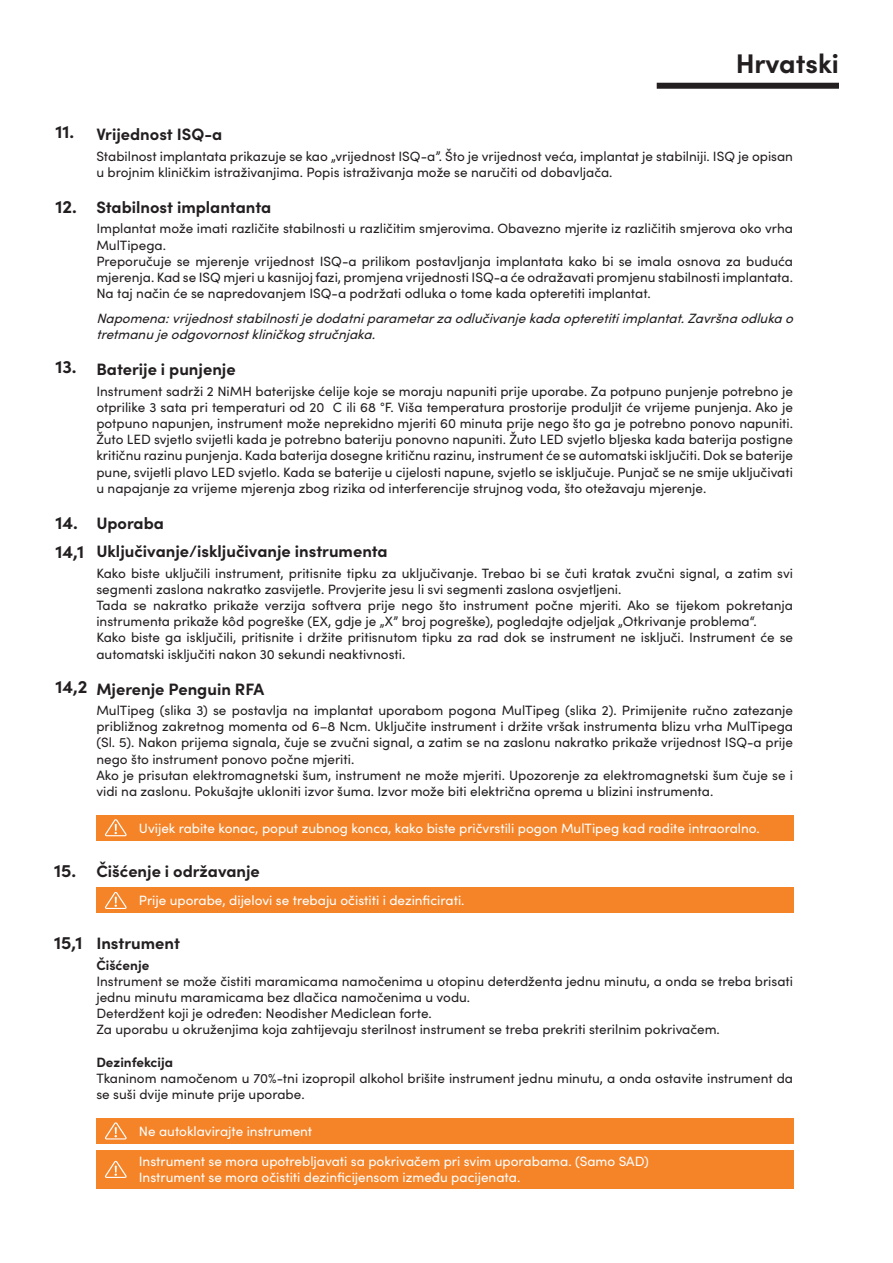
<style>
.page{position:relative;width:893px;height:1263px;background:#fff}
.page>*{position:absolute;margin:0;border:0;box-sizing:border-box;transform-origin:0 0}
.t1{font:700 27px "Sofia Pro";color:#231f20}
.Section_number{font:700 18px "Sofia Pro";color:#231f20}
.Heading_1{font:700 16.5px "Sofia Pro";color:#231f20}
.Body_1{font:13.5px/16.2px "Sofia Pro";color:#231f20}
.Text_boxes{font:13.5px "Sofia Pro";color:#fff}
.Body_1-2{font:italic 13.5px/16.2px "Sofia Pro";color:#231f20}
.Heading_2{font:700 13.5px "Sofia Pro";color:#231f20}
</style>
<div class="page">
<div style="left:657px;top:83px;width:182px;height:6px;background:#231f20"></div>
<div style="left:96px;top:815px;width:698px;height:25px;background:#f58429"></div>
<svg style="left:105px;top:819px;width:22px;height:17px"></svg>
<div style="left:96px;top:888px;width:698px;height:25px;background:#f58429"></div>
<svg style="left:105px;top:892px;width:22px;height:17px"></svg>
<div style="left:96px;top:1118px;width:698px;height:26px;background:#f58429"></div>
<svg style="left:105px;top:1122px;width:22px;height:17px"></svg>
<div style="left:96px;top:1151px;width:698px;height:38px;background:#f58429"></div>
<svg style="left:105px;top:1161px;width:22px;height:17px"></svg>
<p class="t1" style="left:736px;top:43px;width:105px">Hrvatski</p>
<p class="Section_number" style="left:55px;top:118px;width:20px">11.</p>
<p class="Section_number" style="left:55px;top:193px;width:23px">12.</p>
<p class="Section_number" style="left:55px;top:353px;width:23px">13.</p>
<p class="Section_number" style="left:55px;top:508px;width:24px">14.</p>
<p class="Section_number" style="left:55px;top:537px;width:31px">14,1</p>
<p class="Section_number" style="left:55px;top:673px;width:34px">14,2</p>
<p class="Section_number" style="left:54px;top:857px;width:24px">15.</p>
<p class="Section_number" style="left:54px;top:928px;width:30px">15,1</p>
<p class="Heading_1" style="left:96px;top:122px;width:127px">Vrijednost ISQ-a</p>
<p class="Body_1" style="left:96px;top:147px;width:698px">Stabilnost implantata prikazuje se kao „vrijednost ISQ-a”. Što je vrijednost veća, implantat je stabilniji. ISQ je opisan u brojnim kliničkim istraživanjima. Popis istraživanja može se naručiti od dobavljača.</p>
<p class="Heading_1" style="left:96px;top:194px;width:176px">Stabilnost implantanta</p>
<p class="Body_1" style="left:96px;top:220px;width:698px">Implantat može imati različite stabilnosti u različitim smjerovima. Obavezno mjerite iz različitih smjerova oko vrha<br>MulTipega.</p>
<p class="Body_1" style="left:96px;top:252px;width:698px;text-align:justify">Preporučuje se mjerenje vrijednost ISQ-a prilikom postavljanja implantata kako bi se imala osnova za buduća mjerenja. Kad se ISQ mjeri u kasnijoj fazi, promjena vrijednosti ISQ-a će odražavati promjenu stabilnosti implantata.<br>Na taj način će se napredovanjem ISQ-a podržati odluka o tome kada opteretiti implantat.</p>
<p class="Body_1-2" style="left:96px;top:309px;width:703px">Napomena:vrijednoststabilnostijedodatniparametarzaodlučivanjekadaopteretitiimplantat.Završnaodlukao tretmanujeodgovornostkliničkogstručnjaka.</p>
<p class="Heading_1" style="left:96px;top:357px;width:141px">Baterije i punjenje</p>
<p class="Body_1" style="left:96px;top:382px;width:698px;text-align:justify">Instrument sadrži 2 NiMH baterijske ćelije koje se moraju napuniti prije uporabe. Za potpuno punjenje potrebno je otprilike 3 sata pri temperaturi od 20 C ili 68 °F. Viša temperatura prostorije produljit će vrijeme punjenja. Ako je potpuno napunjen, instrument može neprekidno mjeriti 60 minuta prije nego što ga je potrebno ponovo napuniti.<br>Žuto LED svjetlo svijetli kada je potrebno bateriju ponovno napuniti. Žuto LED svjetlo bljeska kada baterija postigne kritičnu razinu punjenja. Kada baterija dosegne kritičnu razinu, instrument će se automatski isključiti. Dok se baterije pune, svijetli plavo LED svjetlo. Kada se baterije u cijelosti napune, svjetlo se isključuje. Punjač se ne smije uključivati u napajanje za vrijeme mjerenja zbog rizika od interferencije strujnog voda, što otežavaju mjerenje.</p>
<p class="Heading_1" style="left:96px;top:510px;width:69px">Uporaba</p>
<p class="Heading_1" style="left:96px;top:539px;width:293px">Uključivanje/isključivanje instrumenta</p>
<p class="Body_1" style="left:96px;top:564px;width:698px">Kako biste uključili instrument, pritisnite tipku za uključivanje. Trebao bi se čuti kratak zvučni signal, a zatim svi segmenti zaslona nakratko zasvijetle. Provjerite jesu li svi segmenti zaslona osvjetljeni.</p>
<p class="Body_1" style="left:96px;top:596px;width:698px">Tada se nakratko prikaže verzija softvera prije nego što instrument počne mjeriti. Ako se tijekom pokretanja instrumenta prikaže kôd pogreške (EX, gdje je „X” broj pogreške), pogledajte odjeljak „Otkrivanje problema“.</p>
<p class="Body_1" style="left:96px;top:629px;width:698px">Kako biste ga isključili, pritisnite i držite pritisnutom tipku za rad dok se instrument ne isključi. Instrument će se automatski isključiti nakon 30 sekundi neaktivnosti.</p>
<p class="Heading_1" style="left:96px;top:676px;width:169px">Mjerenje Penguin RFA</p>
<p class="Body_1" style="left:96px;top:701px;width:698px;text-align:justify">MulTipeg (slika 3) se postavlja na implantat uporabom pogona MulTipeg (slika 2). Primijenite ručno zatezanje približnog zakretnog momenta od 6–8 Ncm. Uključite instrument i držite vršak instrumenta blizu vrha MulTipega (Sl. 5). Nakon prijema signala, čuje se zvučni signal, a zatim se na zaslonu nakratko prikaže vrijednost ISQ-a prije nego što instrument ponovo počne mjeriti.</p>
<p class="Body_1" style="left:96px;top:766px;width:698px">Ako je prisutan elektromagnetski šum, instrument ne može mjeriti. Upozorenje za elektromagnetski šum čuje se i vidi na zaslonu. Pokušajte ukloniti izvor šuma. Izvor može biti električna oprema u blizini instrumenta.</p>
<p class="Text_boxes" style="left:139px;top:818px;width:622px">Uvijek rabite konac, poput zubnog konca, kako biste pričvrstili pogon MulTipeg kad radite intraoralno.</p>
<p class="Heading_1" style="left:96px;top:858px;width:165px">Čišćenje i održavanje</p>
<p class="Text_boxes" style="left:139px;top:891px;width:327px">Prije uporabe, dijelovi se trebaju očistiti i dezinficirati.</p>
<p class="Heading_1" style="left:96px;top:931px;width:85px">Instrument</p>
<p class="Heading_2" style="left:96px;top:954px;width:54px">Čišćenje</p>
<p class="Body_1" style="left:96px;top:972px;width:698px">Instrument se može čistiti maramicama namočenima u otopinu deterdženta jednu minutu, a onda se treba brisati jednu minutu maramicama bez dlačica namočenima u vodu.</p>
<p class="Body_1" style="left:96px;top:1005px;width:337px">Deterdžent koji je određen: Neodisher Mediclean forte.</p>
<p class="Body_1" style="left:96px;top:1021px;width:625px">Za uporabu u okruženjima koja zahtijevaju sterilnost instrument se treba prekriti sterilnim pokrivačem.</p>
<p class="Heading_2" style="left:96px;top:1052px;width:78px">Dezinfekcija</p>
<p class="Body_1" style="left:96px;top:1069px;width:698px">Tkaninom namočenom u 70%-tni izopropil alkohol brišite instrument jednu minutu, a onda ostavite instrument da se suši dvije minute prije uporabe.</p>
<p class="Text_boxes" style="left:139px;top:1121px;width:175px">Ne autoklavirajte instrument</p>
<p class="Text_boxes" style="left:139px;top:1152px;width:511px">Instrument se mora upotrebljavati sa pokrivačem pri svim uporabama. (Samo SAD)</p>
<p class="Text_boxes" style="left:139px;top:1167px;width:383px">Instrument se mora očistiti dezinficijensom između pacijenata.</p>
</div>
